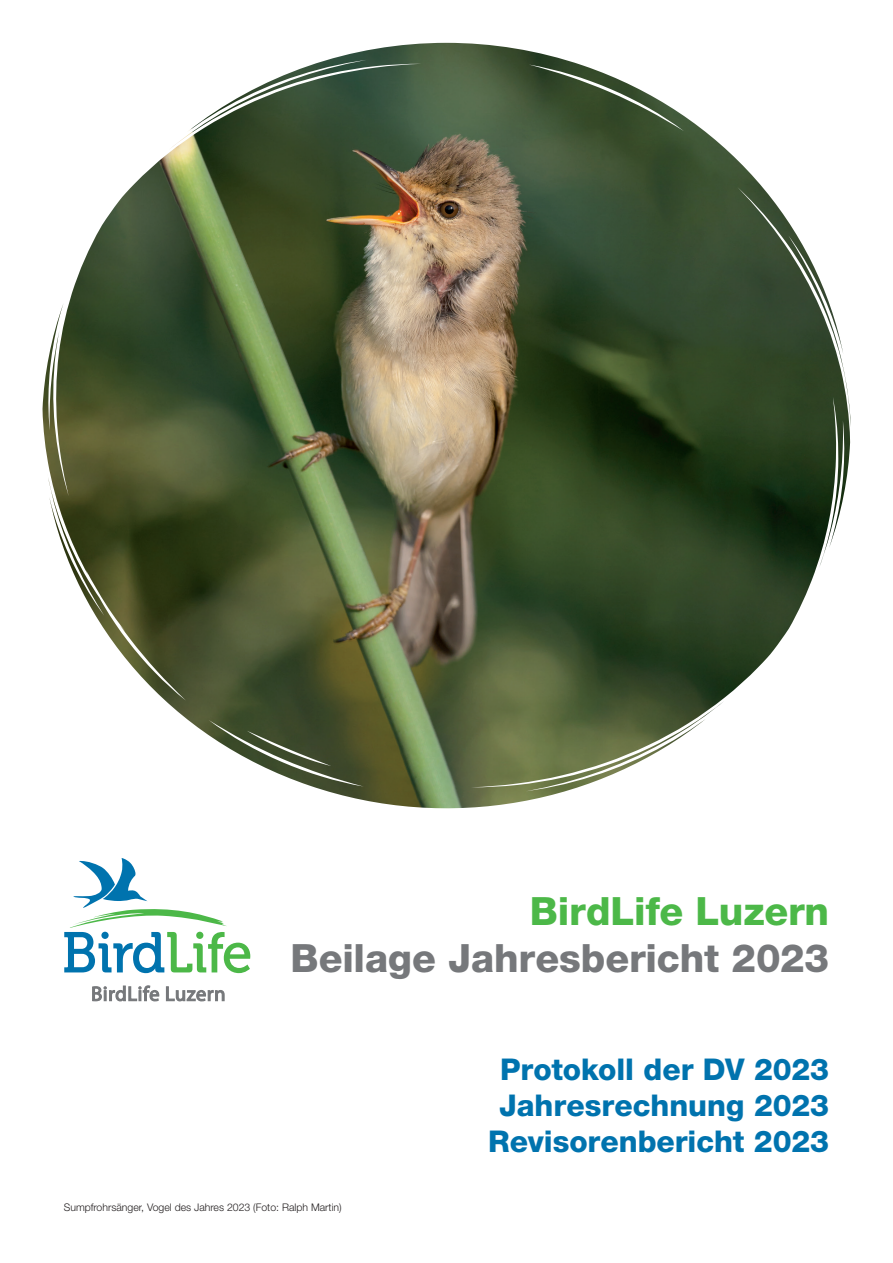
<style>
.page{position:relative;width:893px;height:1263px;background:#fff}
.page>*{position:absolute;margin:0;border:0;box-sizing:border-box;transform-origin:0 0}
.t1{font:800 39px "Helvetica Neue LT Std";letter-spacing:-.005em;color:#76787b}
.t2{font:800 39px "Helvetica Neue LT Std";letter-spacing:-.005em;color:#4cb848}
.t3{font:800 30px/36px "Helvetica Neue LT Std";color:#0073ae;text-align:center}
.t4{font:300 10.5px "Helvetica Neue LT Std";color:#231f20}
</style>
<div class="page">
<svg style="left:327px;top:42px;width:523px;height:656px"></svg>
<img style="left:43px;top:60px;width:681px;height:749px">
<svg style="left:64px;top:858px;width:186px;height:144px"></svg>
<h1 class="t2" style="left:530px;top:888px;width:301px">BirdLife Luzern</h1>
<h1 class="t1" style="left:291px;top:935px;width:540px">Beilage Jahresbericht 2023</h1>
<p class="t4" style="left:64px;top:1201px;width:279px">Sumpfrohrsänger, Vogel des Jahres 2023 (Foto: Ralph Martin)</p>
<p class="t3" style="left:488px;top:1051px;width:343px">Protokoll der DV 2023<br>Jahresrechnung 2023<br>Revisorenbericht 2023</p>
</div>
